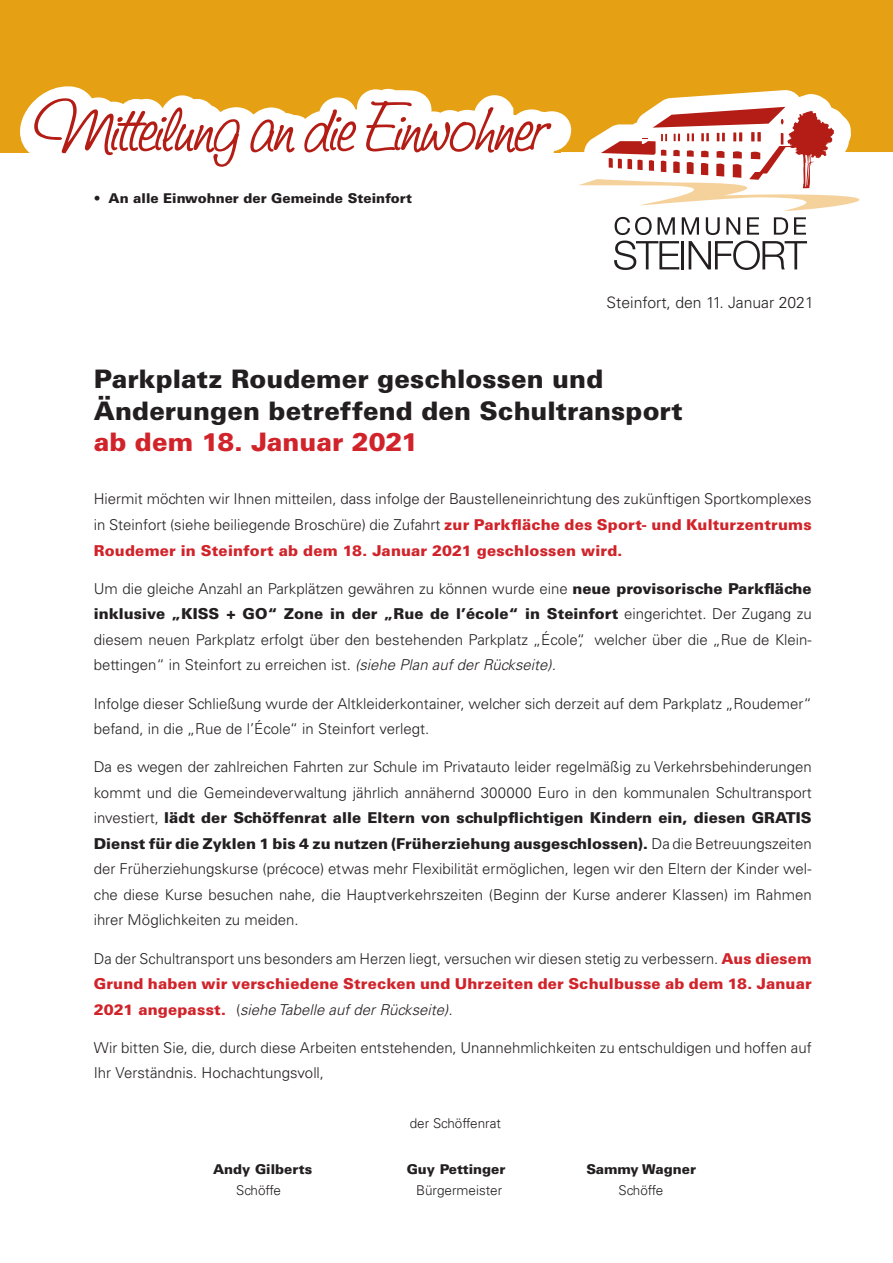
<style>
.page{position:relative;width:893px;height:1263px;background:#fff}
.page>*{position:absolute;margin:0;border:0;box-sizing:border-box;transform-origin:0 0}
.t1{font:900 25.5px/31.5px "Univers LT Std";letter-spacing:.005em;color:#231f20}
.t2{font:900 25.5px "Univers LT Std";color:#d1232a}
.t3{font:300 15.75px "Univers LT Std";color:#231f20}
._32-texte_conseil_fr{font:300 15px/25.5px "Univers LT Std";color:#231f20;text-align:justify}
._32-texte_conseil_fr-2{font:900 15px/25.5px "Univers LT Std";letter-spacing:.01em;color:#d1232a;text-align:justify}
.t4{font:900 13.5px "Univers LT Std";color:#231f20}
.t5{font:300 13.5px "Univers LT";color:#231f20}
.t6{font:300 13.5px "Univers LT";letter-spacing:-.02em;color:#231f20}
.s1{font-weight:900;color:#d1232a}
.s2{font-weight:900}
.s3{font-style:italic}
.s4{font-weight:300;color:#231f20}
.s5{font-weight:300;font-style:italic;color:#231f20}
</style>
<div class="page">
<div style="left:0;top:0;width:893px;height:152px;background:#e6a014"></div>
<svg style="left:614px;top:217px;width:193px;height:53px"></svg>
<svg style="left:578px;top:107px;width:315px;height:104px"></svg>
<div style="left:0;top:19px;width:561px;height:133px;background:#e6a014"></div>
<svg style="left:20px;top:86px;width:551px;height:81px"></svg>
<p class="t4" style="left:94px;top:189px;width:320px">• An alle Einwohner der Gemeinde Steinfort</p>
<p class="t3" style="left:607px;top:292px;width:209px">Steinfort, den 11. Januar 2021</p>
<p class="t1" style="left:94px;top:363px;width:591px">Parkplatz Roudemer geschlossen und<br>Änderungen betreffend den Schultransport</p>
<p class="t2" style="left:94px;top:426px;width:326px">ab dem 18. Januar 2021</p>
<p class="_32-texte_conseil_fr" style="left:94px;top:486px;width:719px">Hiermit möchten wir Ihnen mitteilen, dass infolge der Baustelleneinrichtung des zukünftigen Sportkomplexes in Steinfort (siehe beiliegende Broschüre) die Zufahrt <span class="s1">zur Parkfläche des Sport- und Kulturzentrums Roudemer in Steinfort ab dem 18. Januar 2021 geschlossen wird.</span></p>
<p class="_32-texte_conseil_fr" style="left:94px;top:576px;width:719px">Um die gleiche Anzahl an Parkplätzen gewähren zu können wurde eine <span class="s2">neue provisorische Parkfläche inklusive „KISS + GO“ Zone in der „Rue de l’école“ in Steinfort</span> eingerichtet. Der Zugang zu diesem neuen Parkplatz erfolgt über den bestehenden Parkplatz „École“, welcher über die „Rue de Klein&shy;bettingen“ in Steinfort zu erreichen ist. <span class="s3">(siehe Plan auf der Rückseite).</span></p>
<p class="_32-texte_conseil_fr" style="left:94px;top:690px;width:719px">Infolge dieser Schließung wurde der Altkleiderkontainer, welcher sich derzeit auf dem Parkplatz „Roudemer“ befand, in die „Rue de l’École“ in Steinfort verlegt.</p>
<p class="_32-texte_conseil_fr" style="left:94px;top:754px;width:719px">Da es wegen der zahlreichen Fahrten zur Schule im Privatauto leider regelmäßig zu Verkehrsbehinderungen kommt und die Gemeindeverwaltung jährlich annähernd 300000 Euro in den kommunalen Schultransport investiert, <span class="s2">lädt der Schöffenrat alle Eltern von schulpflichtigen Kindern ein, diesen GRATIS Dienst für die Zyklen 1 bis 4 zu nutzen (Früherziehung ausgeschlossen).</span> Da die Betreuungszeiten der Früherziehungskurse (précoce) etwas mehr Flexibilität ermöglichen, legen wir den Eltern der Kinder wel&shy;che diese Kurse besuchen nahe, die Hauptverkehrszeiten (Beginn der Kurse anderer Klassen) im Rahmen ihrer Möglichkeiten zu meiden.</p>
<p class="_32-texte_conseil_fr-2" style="left:94px;top:945px;width:719px"><span class="s4">Da der Schultransport uns besonders am Herzen liegt, versuchen wir diesen stetig zu verbessern.</span> Aus diesem Grund haben wir verschiedene Strecken und Uhrzeiten der Schulbusse ab dem 18. Januar 2021 angepasst. <span class="s4">(</span><span class="s5">siehe Tabelle auf der Rückseite).</span></p>
<p class="_32-texte_conseil_fr" style="left:94px;top:1035px;width:719px">Wir bitten Sie, die, durch diese Arbeiten entstehenden, Unannehmlichkeiten zu entschuldigen und hoffen auf<br>Ihr Verständnis. Hochachtungsvoll,</p>
<p class="t5" style="left:410px;top:1115px;width:93px">der Schöffenrat</p>
<p class="t4" style="left:213px;top:1161px;width:101px">Andy Gilberts</p>
<p class="t4" style="left:407px;top:1161px;width:100px">Guy Pettinger</p>
<p class="t4" style="left:586px;top:1161px;width:111px">Sammy Wagner</p>
<p class="t6" style="left:236px;top:1182px;width:46px">Schöffe</p>
<p class="t5" style="left:416px;top:1182px;width:88px">Bürgermeister</p>
<p class="t6" style="left:619px;top:1182px;width:46px">Schöffe</p>
</div>
